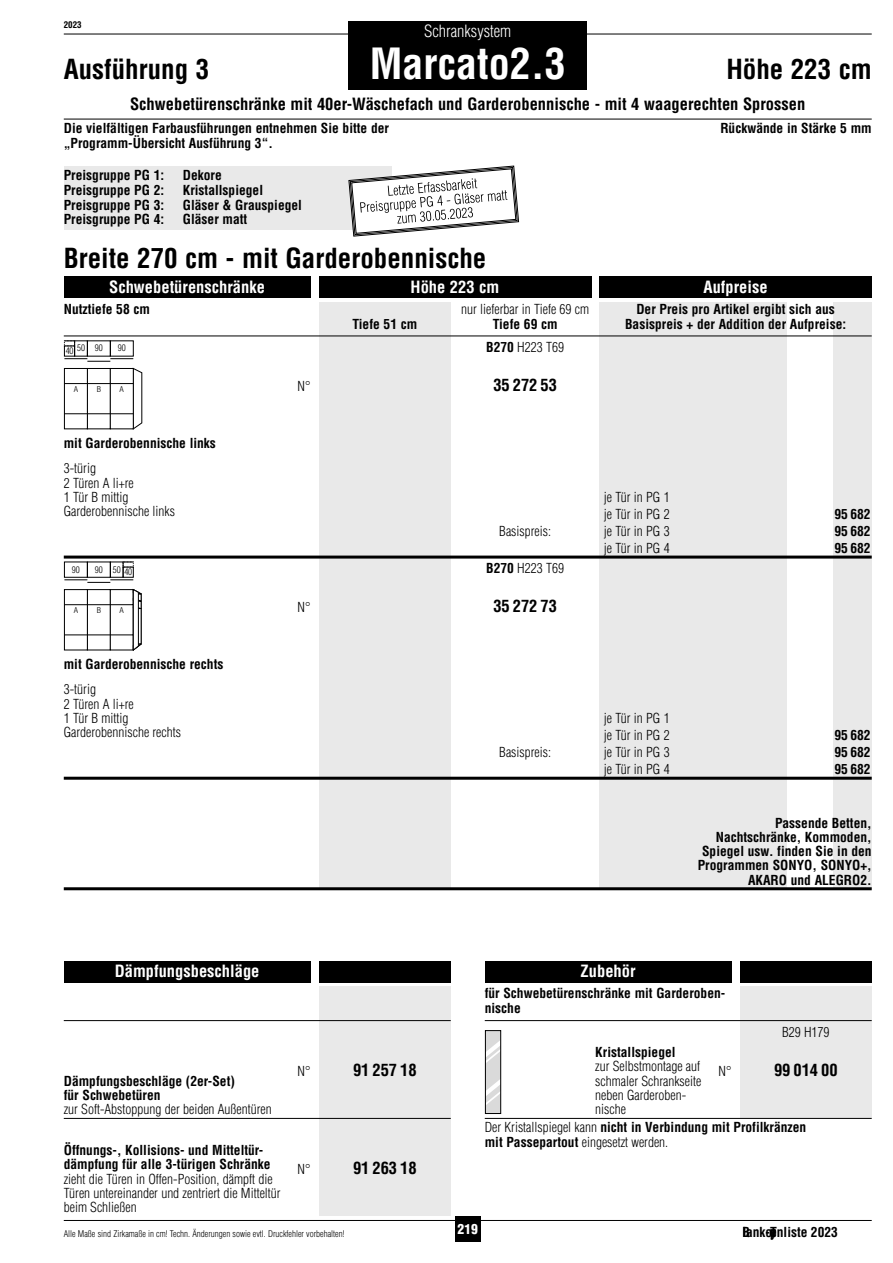
<style>
.page{position:relative;width:893px;height:1263px;background:#fff}
.page>*{position:absolute;margin:0;border:0;box-sizing:border-box;transform-origin:0 0}
.t1{font:700 condensed 42px "Helvetica LT Std";color:#fff}
.t2{font:700 condensed 27px "Helvetica LT Std";color:#000}
.t3{font:700 condensed 16.5px "Helvetica LT Std";color:#000}
.t4{font:700 condensed 16.5px "Helvetica LT Std";color:#fff}
.t5{font:300 condensed 16.5px "Helvetica LT Std";color:#fff}
.t6{font:700 condensed 13.5px/14.2px "Helvetica LT Std";color:#000}
.t7{font:300 condensed 13.5px/14.2px "Helvetica LT Std";color:#000}
.t8{font:900 condensed 13.5px "Helvetica LT Std";color:#fff}
.t9{font:300 condensed 9px "Helvetica LT Std";color:#000}
.t10{font:300 condensed 9px "Helvetica";color:#000}
.t11{font:700 condensed 9px "Helvetica LT Std";color:#000}
.t12{font:300 condensed 7.8px "Helvetica";color:#000;scale:1.12 1}
.s1{font-weight:700}
.s2{font-weight:300}
</style>
<div class="page">
<div style="left:600px;top:302px;width:187px;height:587px;background:#e9e9e9"></div>
<div style="left:833px;top:302px;width:39px;height:587px;background:#e9e9e9"></div>
<div style="left:319px;top:302px;width:132px;height:587px;background:#e9e9e9"></div>
<div style="left:64px;top:166px;width:328px;height:64px;background:#e9e9e9"></div>
<hr style="left:64px;top:34px;width:808px;height:1px;background:#000">
<div style="left:349px;top:21px;width:238px;height:68px;background:#000"></div>
<hr style="left:64px;top:119px;width:808px;height:1px;background:#000">
<svg style="left:64px;top:340px;width:78px;height:90px"></svg>
<svg style="left:64px;top:562px;width:78px;height:89px"></svg>
<div style="left:64px;top:276px;width:246px;height:22px;background:#000"></div>
<hr style="left:64px;top:887px;width:808px;height:3px;background:#000">
<hr style="left:64px;top:336px;width:808px;height:1px;background:#000">
<hr style="left:64px;top:556px;width:808px;height:3px;background:#000">
<hr style="left:64px;top:777px;width:808px;height:3px;background:#000">
<div style="left:319px;top:276px;width:272px;height:22px;background:#000"></div>
<div style="left:600px;top:276px;width:272px;height:22px;background:#000"></div>
<svg style="left:348px;top:166px;width:171px;height:71px"></svg>
<div style="left:319px;top:986px;width:132px;height:230px;background:#e9e9e9"></div>
<div style="left:740px;top:986px;width:132px;height:132px;background:#e9e9e9"></div>
<hr style="left:64px;top:1220px;width:808px;height:1px;background:#000">
<div style="left:455px;top:1216px;width:25px;height:26px;background:#000"></div>
<hr style="left:64px;top:1020px;width:387px;height:1px;background:#000">
<hr style="left:485px;top:1020px;width:387px;height:1px;background:#000">
<hr style="left:485px;top:1118px;width:387px;height:1px;background:#000">
<hr style="left:64px;top:1118px;width:387px;height:1px;background:#000">
<div style="left:319px;top:961px;width:132px;height:21px;background:#000"></div>
<div style="left:740px;top:961px;width:132px;height:21px;background:#000"></div>
<div style="left:485px;top:961px;width:246px;height:21px;background:#000"></div>
<div style="left:64px;top:961px;width:246px;height:21px;background:#000"></div>
<svg style="left:485px;top:1030px;width:16px;height:84px"></svg>
<p class="t11" style="left:64px;top:19px;width:19px">2023</p>
<h2 class="t2" style="left:64px;top:52px;width:147px">Ausführung 3</h2>
<p class="t5" style="left:424px;top:21px;width:89px">Schranksystem</p>
<h1 class="t1" style="left:370px;top:37px;width:197px">Marcato2.3</h1>
<h2 class="t2" style="left:726px;top:52px;width:147px">Höhe 223 cm</h2>
<p class="t3" style="left:130px;top:93px;width:677px">Schwebetürenschränke mit 40er-Wäschefach und Garderobennische - mit 4 waagerechten Sprossen</p>
<p class="t6" style="left:64px;top:121px;width:327px">Die vielfältigen Farbausführungen entnehmen Sie bitte der</p>
<p class="t6" style="left:720px;top:121px;width:153px">Rückwände in Stärke 5 mm</p>
<p class="t6" style="left:64px;top:136px;width:211px">„Programm-Übersicht Ausführung 3“.</p>
<p class="t6" style="left:64px;top:167px;width:102px;line-height:14.9px;text-align:justify">Preisgruppe PG 1:<br>Preisgruppe PG 2:<br>Preisgruppe PG 3:</p>
<p class="t6" style="left:183px;top:167px;width:121px;line-height:14.9px">Dekore<br>Kristallspiegel<br>Gläser &amp; Grauspiegel</p>
<p class="t6" style="left:64px;top:212px;width:102px">Preisgruppe PG 4:</p>
<p class="t6" style="left:183px;top:212px;width:66px">Gläser matt</p>
<h2 class="t2" style="left:64px;top:241px;width:424px">Breite 270 cm - mit Garderobennische</h2>
<p class="t4" style="left:109px;top:276px;width:157px">Schwebetürenschränke</p>
<p class="t6" style="left:64px;top:302px;width:88px">Nutztiefe 58 cm</p>
<p class="t7" style="left:461px;top:302px;width:129px">nur lieferbar in Tiefe 69 cm</p>
<p class="t6" style="left:352px;top:316px;width:66px">Tiefe 51 cm</p>
<p class="t6" style="left:493px;top:316px;width:66px">Tiefe 69 cm</p>
<p class="t4" style="left:411px;top:276px;width:90px">Höhe 223 cm</p>
<p class="t10" style="left:77px;top:343px;width:27px">50 90</p>
<p class="t10" style="left:118px;top:343px;width:9px">90</p>
<p class="t10" style="left:66px;top:345px;width:9px">40</p>
<p class="t12" style="left:74px;top:384px;width:5px">A</p>
<p class="t12" style="left:97px;top:384px;width:5px">B</p>
<p class="t12" style="left:120px;top:384px;width:5px">A</p>
<p class="t7" style="left:486px;top:340px;width:79px"><span class="s1">B270</span> H223 T69</p>
<p class="t7" style="left:297px;top:379px;width:14px">N°</p>
<p class="t3" style="left:493px;top:375px;width:65px">35 272 53</p>
<p class="t4" style="left:704px;top:276px;width:66px">Aufpreise</p>
<p class="t6" style="left:625px;top:301px;width:223px;line-height:14.9px;text-align:center">Der Preis pro Artikel ergibt sich aus<br>Basispreis + der Addition der Aufpreise:</p>
<p class="t6" style="left:64px;top:436px;width:154px">mit Garderobennische links</p>
<p class="t7" style="left:64px;top:461px;width:113px">3-türig<br>2 Türen A li+re<br>1 Tür B mittig<br>Garderobennische links</p>
<p class="t10" style="left:72px;top:564px;width:9px">90</p>
<p class="t10" style="left:95px;top:564px;width:39px">90 50 40</p>
<p class="t12" style="left:74px;top:605px;width:5px">A</p>
<p class="t12" style="left:97px;top:605px;width:5px">B</p>
<p class="t12" style="left:120px;top:605px;width:5px">A</p>
<p class="t7" style="left:499px;top:524px;width:53px">Basispreis:</p>
<p class="t7" style="left:486px;top:561px;width:79px"><span class="s1">B270</span> H223 T69</p>
<p class="t7" style="left:297px;top:600px;width:14px">N°</p>
<p class="t3" style="left:493px;top:596px;width:65px">35 272 73</p>
<p class="t7" style="left:604px;top:490px;width:67px">je Tür in PG 1</p>
<p class="t7" style="left:604px;top:507px;width:67px">je Tür in PG 2</p>
<p class="t6" style="left:834px;top:507px;width:38px">95 682</p>
<p class="t7" style="left:604px;top:524px;width:67px">je Tür in PG 3</p>
<p class="t6" style="left:834px;top:524px;width:38px">95 682</p>
<p class="t7" style="left:604px;top:541px;width:67px">je Tür in PG 4</p>
<p class="t6" style="left:834px;top:541px;width:38px">95 682</p>
<p class="t6" style="left:64px;top:657px;width:161px">mit Garderobennische rechts</p>
<p class="t7" style="left:64px;top:682px;width:119px">3-türig<br>2 Türen A li+re<br>1 Tür B mittig<br>Garderobennische rechts</p>
<p class="t7" style="left:604px;top:709px;width:67px;line-height:17px">je Tür in PG 1 je Tür in PG 2</p>
<p class="t6" style="left:834px;top:728px;width:38px">95 682</p>
<p class="t7" style="left:499px;top:745px;width:53px">Basispreis:</p>
<p class="t7" style="left:604px;top:745px;width:67px">je Tür in PG 3</p>
<p class="t6" style="left:834px;top:745px;width:38px">95 682</p>
<p class="t7" style="left:604px;top:762px;width:67px">je Tür in PG 4</p>
<p class="t6" style="left:834px;top:762px;width:38px">95 682</p>
<p class="t4" style="left:115px;top:961px;width:146px">Dämpfungsbeschläge</p>
<p class="t4" style="left:581px;top:961px;width:56px">Zubehör</p>
<p class="t6" style="left:698px;top:815px;width:175px;text-align:right">Passende Betten,<br>Nachtschränke, Kommoden,<br>Spiegel usw. finden Sie in den<br>Programmen SONYO, SONYO+,<br>AKARO und ALEGRO2.</p>
<p class="t6" style="left:64px;top:1073px;width:173px">Dämpfungsbeschläge (2er-Set) für Schwebetüren</p>
<p class="t7" style="left:64px;top:1102px;width:210px">zur Soft-Abstoppung der beiden Außentüren</p>
<p class="t6" style="left:64px;top:1143px;width:208px">Öffnungs-, Kollisions- und Mitteltür&shy;dämpfung für alle 3-türigen Schränke</p>
<p class="t7" style="left:64px;top:1171px;width:218px">zieht die Türen in Offen-Position, dämpft die<br>Türen untereinander und zentriert die Mitteltür beim Schließen</p>
<p class="t7" style="left:297px;top:1064px;width:14px">N°</p>
<p class="t3" style="left:353px;top:1059px;width:65px">91 257 18</p>
<p class="t7" style="left:297px;top:1161px;width:14px">N°</p>
<p class="t3" style="left:353px;top:1157px;width:65px">91 263 18</p>
<p class="t6" style="left:485px;top:986px;width:242px;line-height:14.9px">für Schwebetürenschränke mit Garderoben&shy;nische</p>
<p class="t7" style="left:782px;top:1024px;width:49px">B29 H179</p>
<p class="t6" style="left:595px;top:1045px;width:82px">Kristallspiegel</p>
<p class="t7" style="left:595px;top:1059px;width:108px">zur Selbstmontage auf schmaler Schrankseite neben Garderoben&shy;nische</p>
<p class="t7" style="left:718px;top:1064px;width:14px">N°</p>
<p class="t3" style="left:774px;top:1059px;width:65px">99 014 00</p>
<p class="t6" style="left:485px;top:1120px;width:323px"><span class="s2">Der Kristallspiegel kann</span> nicht in Verbindung mit Profilkränzen mit Passepartout <span class="s2">eingesetzt werden.</span></p>
<p class="t9" style="left:64px;top:1228px;width:282px">Alle Maße sind Zirkamaße in cm! Techn. Änderungen sowie evtl. Druckfehler vorbehalten!</p>
<p class="t8" style="left:458px;top:1221px;width:22px">219</p>
<p class="t6" style="left:742px;top:1225px;width:97px">lanko-Typenliste 2023</p>
<p class="t6" style="left:742px;top:1225px;width:8px">B</p>
</div>
